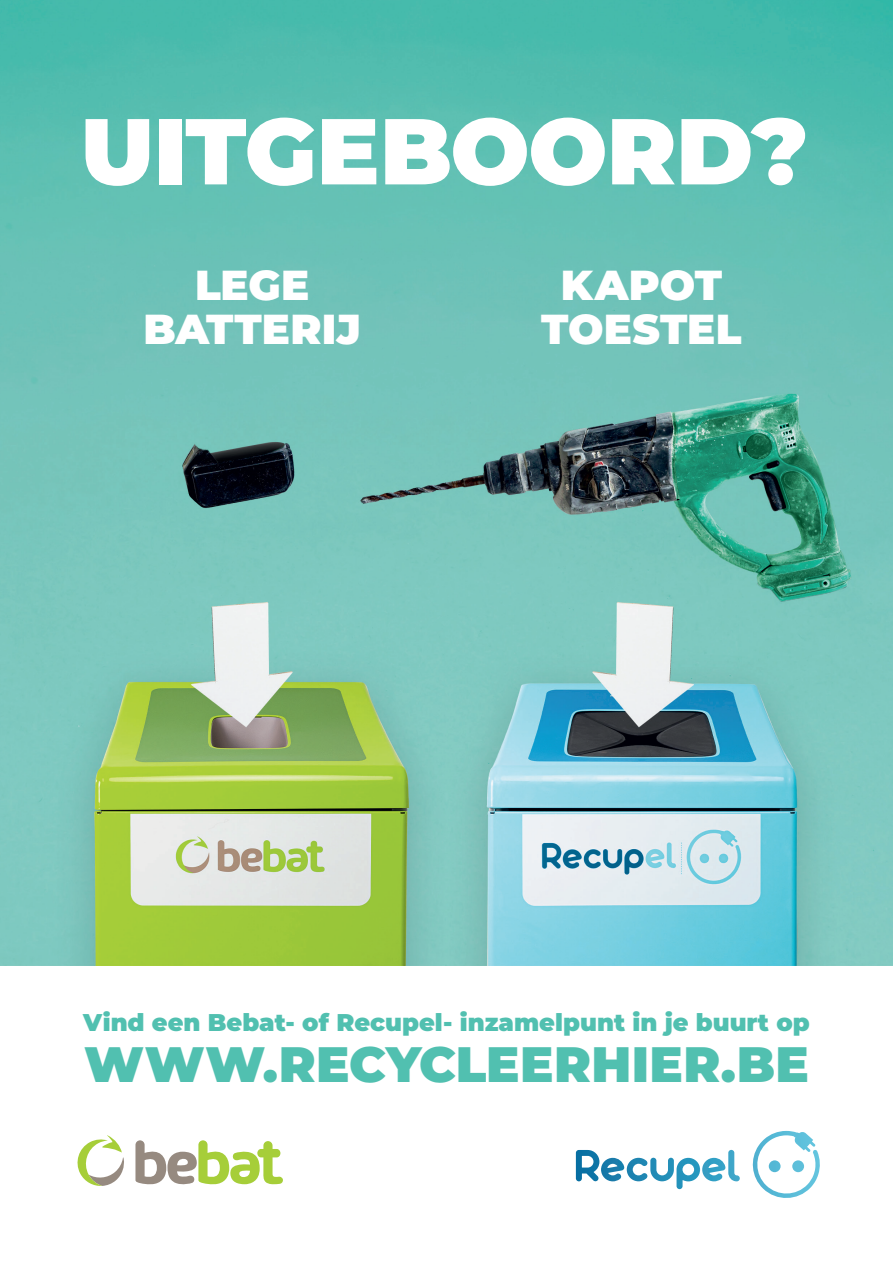
<style>
.page{position:relative;width:893px;height:1263px;background:#fff}
.page>*{position:absolute;margin:0;border:0;box-sizing:border-box;transform-origin:0 0}
.t1{font:900 93.3px "Montserrat";letter-spacing:-.005em;color:#fff}
.t2{font:900 49.65px "Montserrat";letter-spacing:.005em;color:#51c0b0}
.t3{font:900 41.85px/44.5px "Montserrat";color:#fff;text-align:center}
.t4{font:900 24.15px "Montserrat";color:#51c0b0}
</style>
<div class="page">
<img style="left:0;top:0;width:893px;height:965px">
<svg style="left:78px;top:1135px;width:46px;height:51px"></svg>
<svg style="left:135px;top:1140px;width:148px;height:45px"></svg>
<svg style="left:576px;top:1131px;width:244px;height:67px"></svg>
<h1 class="t1" style="left:81px;top:81px;width:729px">UITGEBOORD?</h1>
<h3 class="t3" style="left:144px;top:260px;width:219px">LEGE<br>BATTERIJ</h3>
<h3 class="t3" style="left:541px;top:260px;width:202px">KAPOT<br>TOESTEL</h3>
<p class="t4" style="left:83px;top:1005px;width:728px">Vind een Bebat- of Recupel- inzamelpunt in je buurt op</p>
<h2 class="t2" style="left:84px;top:1027px;width:726px">WWW.RECYCLEERHIER.BE</h2>
</div>
